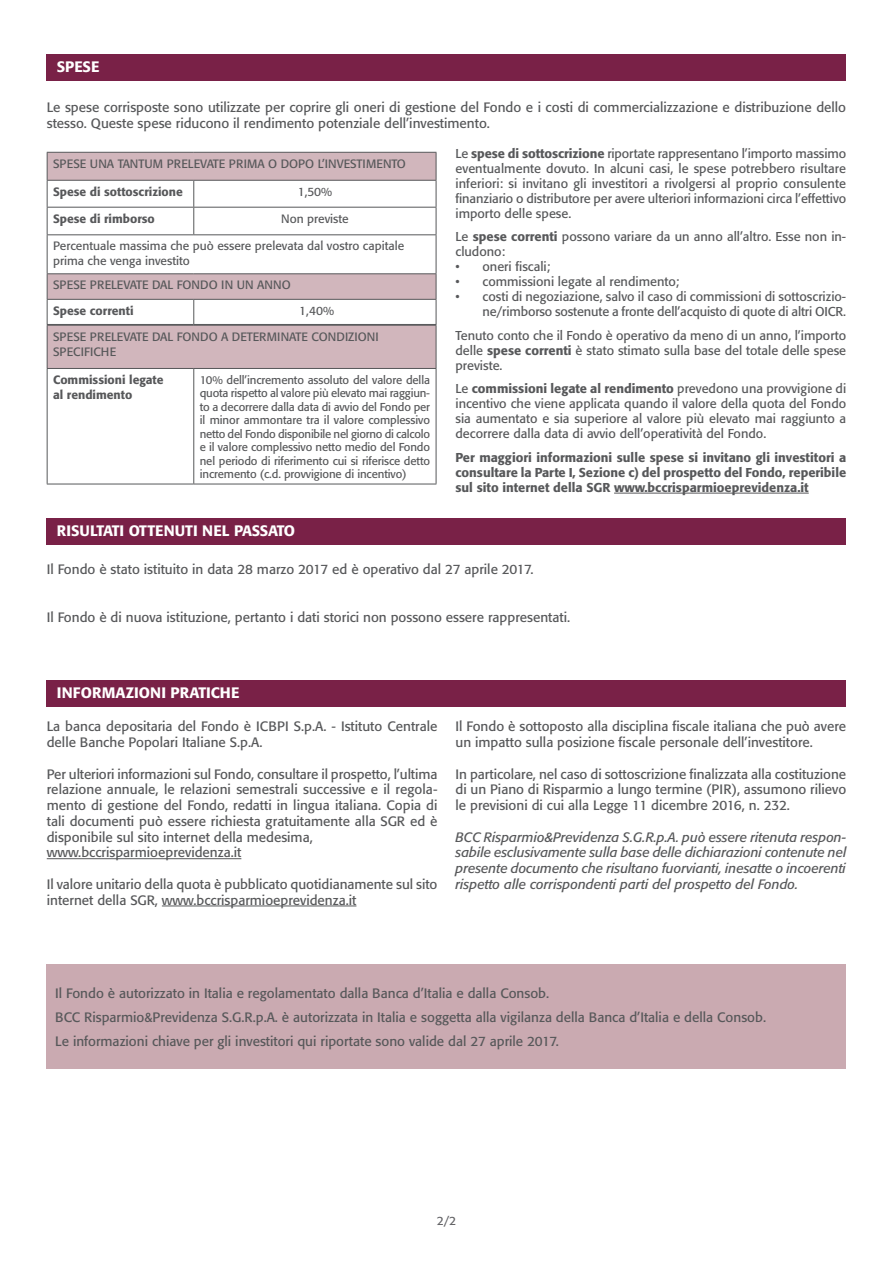
<style>
.page{position:relative;width:893px;height:1263px;background:#fff}
.page>*{position:absolute;margin:0;border:0;box-sizing:border-box;transform-origin:0 0}
.t1{font:500 15px "Formata";color:#fff}
.t2{font:13.5px/15.8px "Formata";color:#57585a}
.t3{font:italic 13.5px/15.8px "Formata";color:#57585a;text-align:justify}
.t4{font:12.75px/15px "Formata";color:#57585a;text-align:justify}
.t5{font:500 12.75px/15px "Formata";color:#57585a;text-align:justify}
.t6{font:12px/15px "Formata";color:#57585a}
.t7{font:500 12px/15px "Formata";color:#57585a}
.t8{font:12px "Formata";color:#636366}
.t9{font:11.4px/13.5px "Formata";letter-spacing:-.01em;color:#57585a;text-align:justify}
.s1{font-weight:500}
</style>
<div class="page">
<div style="left:47px;top:680px;width:799px;height:26px;background:#792147"></div>
<div style="left:47px;top:518px;width:799px;height:26px;background:#792147"></div>
<hr style="left:614px;top:493px;width:195px;height:1px;background:#57585a">
<hr style="left:47px;top:858px;width:194px;height:1px;background:#57585a">
<hr style="left:162px;top:906px;width:194px;height:1px;background:#57585a">
<div style="left:47px;top:964px;width:799px;height:105px;background:#caaab1"></div>
<svg style="left:48px;top:153px;width:388px;height:146px"></svg>
<hr style="left:47px;top:152px;width:147px;height:1px;background:#57585a">
<hr style="left:194px;top:152px;width:242px;height:1px;background:#57585a">
<hr style="left:47px;top:180px;width:147px;height:1px;background:#57585a">
<hr style="left:194px;top:180px;width:242px;height:1px;background:#57585a">
<hr style="left:47px;top:207px;width:147px;height:1px;background:#57585a">
<svg style="left:47px;top:153px;width:1px;height:81px"></svg>
<hr style="left:194px;top:207px;width:242px;height:1px;background:#57585a">
<svg style="left:193px;top:181px;width:1px;height:53px"></svg>
<svg style="left:436px;top:153px;width:1px;height:81px"></svg>
<hr style="left:47px;top:234px;width:147px;height:1px;background:#57585a">
<hr style="left:47px;top:235px;width:1px;height:38px;background:#57585a">
<hr style="left:194px;top:234px;width:242px;height:1px;background:#57585a">
<hr style="left:436px;top:235px;width:1px;height:38px;background:#57585a">
<hr style="left:47px;top:273px;width:147px;height:1px;background:#57585a">
<hr style="left:194px;top:273px;width:242px;height:1px;background:#57585a">
<hr style="left:47px;top:299px;width:147px;height:1px;background:#57585a">
<svg style="left:47px;top:274px;width:1px;height:50px"></svg>
<hr style="left:194px;top:299px;width:242px;height:1px;background:#57585a">
<svg style="left:193px;top:300px;width:1px;height:24px"></svg>
<svg style="left:436px;top:274px;width:1px;height:50px"></svg>
<hr style="left:47px;top:324px;width:147px;height:1px;background:#57585a">
<hr style="left:194px;top:324px;width:242px;height:1px;background:#57585a">
<div style="left:47px;top:325px;width:389px;height:43px;background:#d1b6bc"></div>
<hr style="left:47px;top:325px;width:147px;height:1px;background:#57585a">
<hr style="left:47px;top:326px;width:1px;height:42px;background:#57585a">
<hr style="left:194px;top:325px;width:242px;height:1px;background:#57585a">
<hr style="left:436px;top:326px;width:1px;height:42px;background:#57585a">
<hr style="left:47px;top:368px;width:147px;height:1px;background:#57585a">
<hr style="left:47px;top:369px;width:1px;height:115px;background:#57585a">
<hr style="left:194px;top:368px;width:242px;height:1px;background:#57585a">
<hr style="left:193px;top:369px;width:1px;height:115px;background:#57585a">
<hr style="left:436px;top:369px;width:1px;height:115px;background:#57585a">
<hr style="left:47px;top:484px;width:147px;height:1px;background:#57585a">
<hr style="left:194px;top:484px;width:242px;height:1px;background:#57585a">
<div style="left:47px;top:54px;width:799px;height:27px;background:#792147"></div>
<p class="t1" style="left:57px;top:58px;width:44px">SPESE</p>
<p class="t2" style="left:47px;top:99px;width:801px">Le spese corrisposte sono utilizzate per coprire gli oneri di gestione del Fondo e i costi di commercializzazione e distribuzione dello stesso. Queste spese riducono il rendimento potenziale dell’investimento.</p>
<p class="t6" style="left:53px;top:156px;width:354px">SPESE UNA TANTUM PRELEVATE PRIMA O DOPO L’INVESTIMENTO</p>
<p class="t7" style="left:53px;top:184px;width:131px">Spese di sottoscrizione</p>
<p class="t6" style="left:298px;top:184px;width:36px">1,50%</p>
<p class="t7" style="left:53px;top:211px;width:103px">Spese di rimborso</p>
<p class="t6" style="left:281px;top:211px;width:69px">Non previste</p>
<p class="t6" style="left:53px;top:239px;width:353px">Percentuale massima che può essere prelevata dal vostro capitale prima che venga investito</p>
<p class="t6" style="left:53px;top:278px;width:239px">SPESE PRELEVATE DAL FONDO IN UN ANNO</p>
<p class="t7" style="left:53px;top:303px;width:82px">Spese correnti</p>
<p class="t6" style="left:53px;top:298px;width:327px;line-height:26px;text-indent:246px">1,40%<br>SPESE PRELEVATE DAL FONDO A DETERMINATE CONDIZIONI</p>
<p class="t6" style="left:53px;top:344px;width:65px">SPECIFICHE</p>
<p class="t7" style="left:53px;top:372px;width:112px">Commissioni legate al rendimento</p>
<p class="t9" style="left:200px;top:373px;width:232px">10% dell’incremento assoluto del valore della quota rispetto al valore più elevato mai raggiun&shy;to a decorrere dalla data di avvio del Fondo per il minor ammontare tra il valore complessivo netto del Fondo disponibile nel giorno di calcolo e il valore complessivo netto medio del Fondo nel periodo di riferimento cui si riferisce detto incremento (c.d. provvigione di incentivo)</p>
<p class="t1" style="left:57px;top:522px;width:240px">RISULTATI OTTENUTI NEL PASSATO</p>
<p class="t4" style="left:455px;top:146px;width:392px">Le <span class="s1">spese di sottoscrizione</span> riportate rappresentano l’importo massimo eventualmente dovuto. In alcuni casi, le spese potrebbero risultare inferiori: si invitano gli investitori a rivolgersi al proprio consulente finanziario o distributore per avere ulteriori informazioni circa l’effettivo importo delle spese.</p>
<p class="t4" style="left:455px;top:229px;width:392px">Le <span class="s1">spese correnti</span> possono variare da un anno all’altro. Esse non in&shy;cludono:</p>
<p class="t4" style="left:455px;top:259px;width:96px">• oneri fiscali;</p>
<p class="t4" style="left:455px;top:274px;width:225px">• commissioni legate al rendimento;</p>
<p class="t4" style="left:455px;top:289px;width:392px;text-align:right">• costi di negoziazione, salvo il caso di commissioni di sottoscrizio&shy;ne/rimborso sostenute a fronte dell’acquisto di quote di altri OICR.</p>
<p class="t4" style="left:455px;top:328px;width:392px">Tenuto conto che il Fondo è operativo da meno di un anno, l’importo delle <span class="s1">spese correnti</span> è stato stimato sulla base del totale delle spese previste.</p>
<p class="t4" style="left:455px;top:381px;width:392px">Le <span class="s1">commissioni legate al rendimento</span> prevedono una provvigione di incentivo che viene applicata quando il valore della quota del Fondo sia aumentato e sia superiore al valore più elevato mai raggiunto a decorrere dalla data di avvio dell’operatività del Fondo.</p>
<p class="t5" style="left:455px;top:450px;width:392px">Per maggiori informazioni sulle spese si invitano gli investitori a consultare la Parte I, Sezione c) del prospetto del Fondo, reperibile sul sito internet della SGR www.bccrisparmioeprevidenza.it</p>
<p class="t2" style="left:47px;top:561px;width:488px">Il Fondo è stato istituito in data 28 marzo 2017 ed è operativo dal 27 aprile 2017.</p>
<p class="t2" style="left:47px;top:610px;width:525px">Il Fondo è di nuova istituzione, pertanto i dati storici non possono essere rappresentati.</p>
<p class="t1" style="left:57px;top:684px;width:184px">INFORMAZIONI PRATICHE</p>
<p class="t2" style="left:47px;top:719px;width:392px">La banca depositaria del Fondo è ICBPI S.p.A. - Istituto Centrale delle Banche Popolari Italiane S.p.A.</p>
<p class="t2" style="left:47px;top:766px;width:392px">Per ulteriori informazioni sul Fondo, consultare il prospetto, l’ultima relazione annuale, le relazioni semestrali successive e il regola&shy;mento di gestione del Fondo, redatti in lingua italiana. Copia di tali documenti può essere richiesta gratuitamente alla SGR ed è disponibile sul sito internet della medesima, www.bccrisparmioeprevidenza.it</p>
<p class="t2" style="left:47px;top:876px;width:392px">Il valore unitario della quota è pubblicato quotidianamente sul sito internet della SGR, www.bccrisparmioeprevidenza.it</p>
<p class="t2" style="left:455px;top:719px;width:392px">Il Fondo è sottoposto alla disciplina fiscale italiana che può avere un impatto sulla posizione fiscale personale dell’investitore.</p>
<p class="t2" style="left:455px;top:766px;width:392px;text-align:justify">In particolare, nel caso di sottoscrizione finalizzata alla costituzione di un Piano di Risparmio a lungo termine (PIR), assumono rilievo le previsioni di cui alla Legge 11 dicembre 2016, n. 232.</p>
<p class="t3" style="left:455px;top:829px;width:392px">BCC Risparmio&amp;Previdenza S.G.R.p.A. può essere ritenuta respon&shy;sabile esclusivamente sulla base delle dichiarazioni contenute nel presente documento che risultano fuorvianti, inesatte o incoerenti rispetto alle corrispondenti parti del prospetto del Fondo.</p>
<p class="t2" style="left:55px;top:980px;width:712px;line-height:24.3px">Il Fondo è autorizzato in Italia e regolamentato dalla Banca d’Italia e dalla Consob.<br>BCC Risparmio&amp;Previdenza S.G.R.p.A. è autorizzata in Italia e soggetta alla vigilanza della Banca d’Italia e della Consob.<br>Le informazioni chiave per gli investitori qui riportate sono valide dal 27 aprile 2017.</p>
<p class="t8" style="left:437px;top:1214px;width:21px">2/2</p>
</div>
